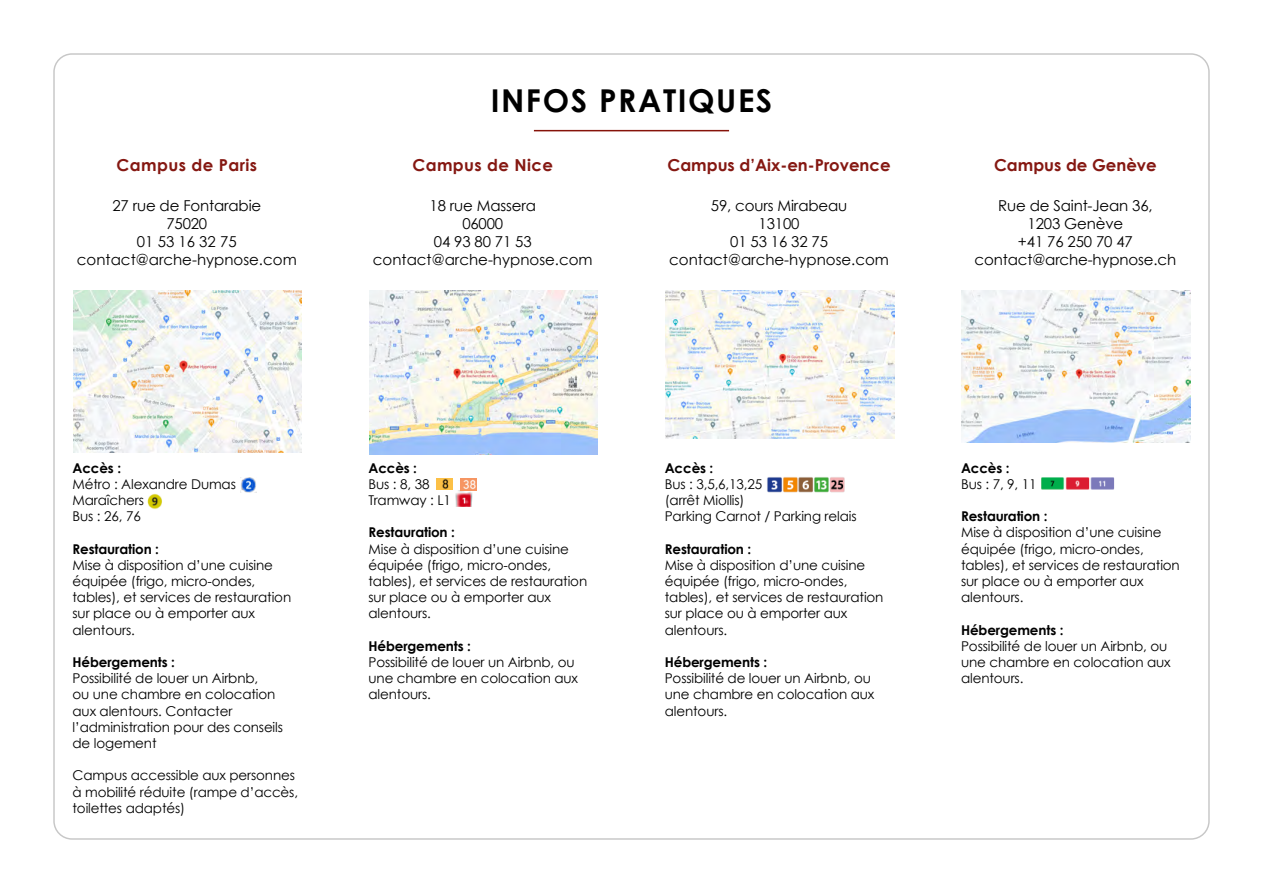
<style>
.page{position:relative;width:1263px;height:893px;background:#fff}
.page>*{position:absolute;margin:0;border:0;box-sizing:border-box;transform-origin:0 0}
.t1{font:700 31.5px "Century Gothic";letter-spacing:.05em;color:#000}
.t2{font:700 16.5px "Century Gothic";color:#851812}
.t3{font:700 16.5px "Century Gothic";letter-spacing:.025em;color:#851812}
.t4{font:15px/18px "Century Gothic";letter-spacing:-.01em;color:#000;text-align:center}
.t5{font:13.5px/16.2px "Century Gothic";letter-spacing:-.01em;color:#000}
.t6{font:700 13.5px "Century Gothic";letter-spacing:-.01em;color:#000}
</style>
<div class="page">
<img style="left:73px;top:291px;width:229px;height:162px">
<img style="left:369px;top:291px;width:229px;height:163px">
<img style="left:665px;top:291px;width:229px;height:148px">
<hr style="left:534px;top:130px;width:195px;height:1px;background:#861309">
<img style="left:962px;top:291px;width:228px;height:151px">
<img style="left:147px;top:493px;width:15px;height:16px">
<img style="left:241px;top:477px;width:15px;height:15px">
<img style="left:437px;top:479px;width:16px;height:10px">
<img style="left:456px;top:490px;width:16px;height:17px">
<img style="left:461px;top:479px;width:16px;height:12px">
<img style="left:1041px;top:477px;width:74px;height:13px">
<img style="left:767px;top:477px;width:78px;height:16px">
<p class="t3" style="left:117px;top:153px;width:142px">Campus de Paris</p>
<p class="t4" style="left:77px;top:196px;width:221px">27 rue de Fontarabie<br>75020<br>01 53 16 32 75 contact@arche-hypnose.com</p>
<h1 class="t1" style="left:491px;top:77px;width:283px">INFOS PRATIQUES</h1>
<p class="t3" style="left:412px;top:153px;width:142px">Campus de Nice</p>
<p class="t4" style="left:373px;top:196px;width:221px">18 rue Massera<br>06000<br>04 93 80 71 53 contact@arche-hypnose.com</p>
<p class="t2" style="left:667px;top:153px;width:225px">Campus d’Aix-en-Provence</p>
<p class="t4" style="left:669px;top:196px;width:221px">59, cours Mirabeau<br>13100<br>01 53 16 32 75 contact@arche-hypnose.com</p>
<p class="t2" style="left:994px;top:153px;width:164px">Campus de Genève</p>
<p class="t4" style="left:975px;top:196px;width:203px">Rue de Saint-Jean 36,<br>1203 Genève<br>+41 76 250 70 47 contact@arche-hypnose.ch</p>
<p class="t6" style="left:73px;top:457px;width:50px">Accès :</p>
<p class="t5" style="left:73px;top:476px;width:165px">Métro : Alexandre Dumas<br>Maraîchers<br>Bus : 26, 76</p>
<p class="t6" style="left:73px;top:538px;width:88px">Restauration :</p>
<p class="t5" style="left:73px;top:557px;width:220px">Mise à disposition d’une cuisine équipée (frigo, micro-ondes, tables), et services de restauration sur place ou à emporter aux alentours.</p>
<p class="t6" style="left:73px;top:652px;width:104px">Hébergements :</p>
<p class="t5" style="left:73px;top:670px;width:212px">Possibilité de louer un Airbnb,<br>ou une chambre en colocation aux alentours. Contacter l’administration pour des conseils de logement</p>
<p class="t5" style="left:73px;top:767px;width:227px">Campus accessible aux personnes à mobilité réduite (rampe d’accès, toilettes adaptés)</p>
<p class="t6" style="left:368px;top:457px;width:50px">Accès :</p>
<p class="t5" style="left:368px;top:476px;width:84px">Bus : 8, 38<br>Tramway : L1</p>
<p class="t6" style="left:368px;top:522px;width:88px">Restauration :</p>
<p class="t5" style="left:368px;top:540px;width:220px">Mise à disposition d’une cuisine équipée (frigo, micro-ondes, tables), et services de restauration sur place ou à emporter aux alentours.</p>
<p class="t6" style="left:368px;top:636px;width:104px">Hébergements :</p>
<p class="t5" style="left:368px;top:654px;width:211px">Possibilité de louer un Airbnb, ou une chambre en colocation aux alentours.</p>
<p class="t6" style="left:665px;top:457px;width:50px">Accès :</p>
<p class="t5" style="left:665px;top:476px;width:193px">Bus : 3,5,6,13,25<br>(arrêt Miollis)<br>Parking Carnot / Parking relais</p>
<p class="t6" style="left:665px;top:538px;width:88px">Restauration :</p>
<p class="t5" style="left:665px;top:557px;width:220px">Mise à disposition d’une cuisine équipée (frigo, micro-ondes, tables), et services de restauration sur place ou à emporter aux alentours.</p>
<p class="t6" style="left:665px;top:652px;width:104px">Hébergements :</p>
<p class="t5" style="left:665px;top:670px;width:211px">Possibilité de louer un Airbnb, ou une chambre en colocation aux alentours.</p>
<p class="t6" style="left:961px;top:457px;width:50px">Accès :</p>
<p class="t5" style="left:961px;top:476px;width:77px">Bus : 7, 9, 11</p>
<p class="t6" style="left:961px;top:506px;width:88px">Restauration :</p>
<p class="t5" style="left:961px;top:524px;width:220px">Mise à disposition d’une cuisine équipée (frigo, micro-ondes, tables), et services de restauration sur place ou à emporter aux alentours.</p>
<p class="t6" style="left:961px;top:619px;width:104px">Hébergements :</p>
<p class="t5" style="left:961px;top:638px;width:211px">Possibilité de louer un Airbnb, ou une chambre en colocation aux alentours.</p>
</div>
